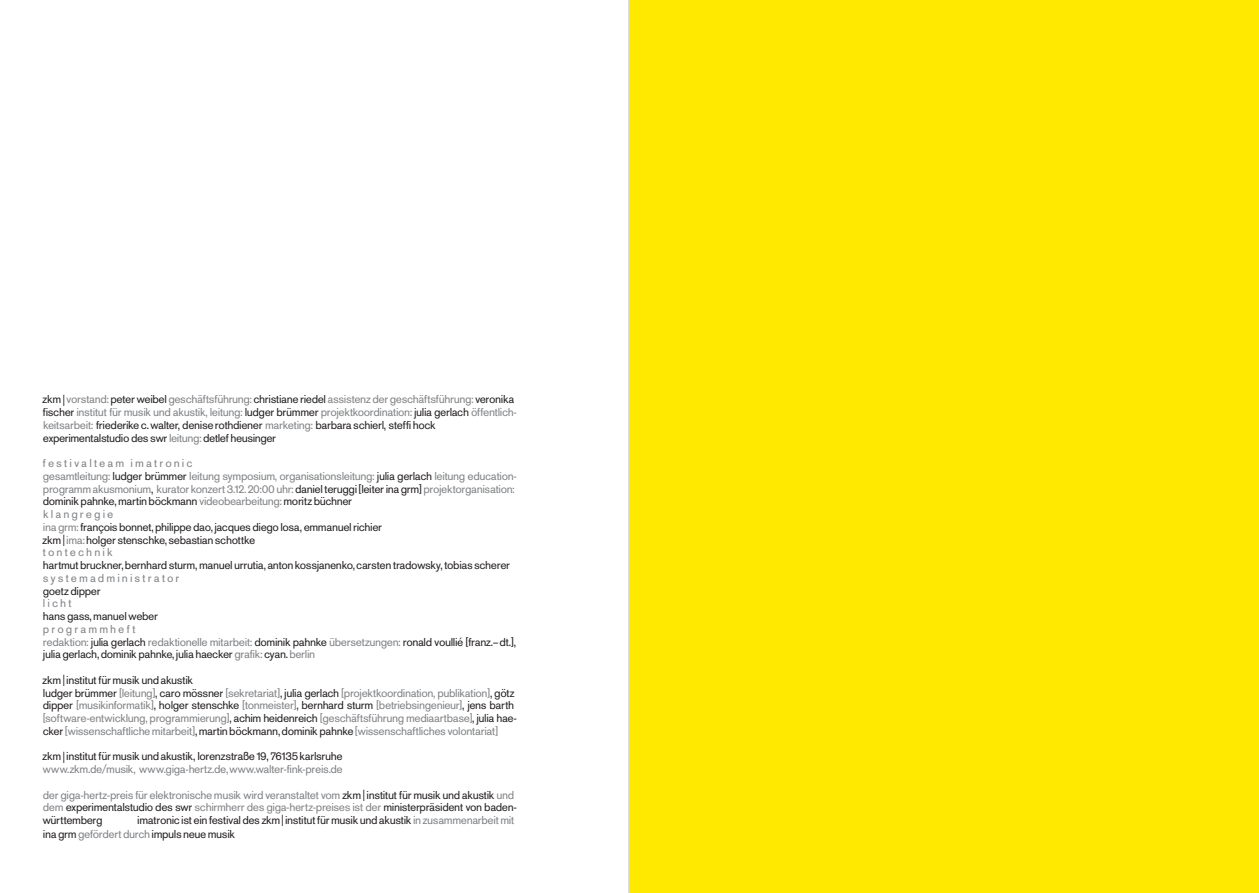
<style>
.page{position:relative;width:1259px;height:893px;background:#fff}
.page>*{position:absolute;margin:0;border:0;box-sizing:border-box;transform-origin:0 0}
.t1{font:11.25px/12.8px "Ad";letter-spacing:.025em;color:#808285}
.t2{font:11.25px/12.8px "Ad";letter-spacing:.025em;color:#231f20}
.t3{font:11.25px "Ad";letter-spacing:.235em;color:#808285}
.s1{font-size:15.75px}
.s2{color:#808285}
.s3{color:#231f20}
.s4{font-size:10.95px}
.s5{font-size:15.75px;color:#231f20}
.s6{font-size:10.95px;color:#231f20}
</style>
<div class="page">
<hr style="left:628px;top:0;width:1px;height:893px;background:#dcdddf">
<div style="left:629px;top:0;width:630px;height:893px;background:#ffe900"></div>
<p class="t2" style="left:43px;top:393px;width:475px">zkm <span class="s1">l</span> <span class="s2">vorstand:</span> peter weibel <span class="s2">geschäftsführung:</span> christiane riedel <span class="s2">assistenz der geschäftsführung:</span> veronika fischer <span class="s2">institut für musik und akustik, leitung:</span> ludger brümmer <span class="s2">projektkoordination:</span> julia gerlach <span class="s2">öffentlich&shy;keitsarbeit:</span> friederike c. walter, denise rothdiener <span class="s2">marketing:</span> barbara schierl, steffi hock experimentalstudio des swr <span class="s2">leitung:</span> detlef heusinger</p>
<p class="t1" style="left:43px;top:457px;width:475px">festivalteam imatronic<br>gesamtleitung: <span class="s3">ludger brümmer</span> leitung symposium, organisationsleitung: <span class="s3">julia gerlach</span> leitung education&shy;programm akusmonium<span class="s3">,</span> kurator konzert <span class="s4">3</span>.<span class="s4">12</span>. <span class="s4">20</span>:<span class="s4">00</span> uhr: <span class="s3">daniel teruggi [leiter ina grm]</span> projektorganisation: <span class="s3">dominik pahnke, martin böckmann</span> videobearbeitung: <span class="s3">moritz büchner<br></span>klangregie<br>ina grm: <span class="s3">françois bonnet, philippe dao, jacques diego losa, emmanuel richier<br>zkm</span> <span class="s5">l</span> ima: <span class="s3">holger stenschke, sebastian schottke<br></span>tontechnik</p>
<p class="t2" style="left:43px;top:559px;width:468px">hartmut bruckner, bernhard sturm, manuel urrutia, anton kossjanenko, carsten tradowsky, tobias scherer</p>
<p class="t3" style="left:43px;top:572px;width:138px">systemadministrator</p>
<p class="t2" style="left:43px;top:585px;width:59px">goetz dipper</p>
<p class="t1" style="left:43px;top:597px;width:30px">licht</p>
<p class="t2" style="left:43px;top:610px;width:116px">hans gass, manuel weber</p>
<p class="t2" style="left:43px;top:623px;width:474px"><span class="s2">programmheft<br>redaktion:</span> julia gerlach <span class="s2">redaktionelle mitarbeit:</span> dominik pahnke <span class="s2">übersetzungen:</span> ronald voullié [franz.– dt.], julia gerlach, dominik pahnke, julia haecker <span class="s2">grafik:</span> cyan. <span class="s2">berlin</span></p>
<p class="t1" style="left:43px;top:674px;width:475px"><span class="s3">zkm</span> <span class="s5">l</span> <span class="s3">institut für musik und akustik<br>ludger brümmer</span> [leitung]<span class="s3">, caro mössner</span> [sekretariat]<span class="s3">, julia gerlach</span> [projektkoordination, publikation]<span class="s3">, götz dipper</span> [musikinformatik]<span class="s3">, holger stenschke</span> [tonmeister]<span class="s3">, bernhard sturm</span> [betriebsingenieur]<span class="s3">, jens barth </span>[software-entwicklung, programmierung]<span class="s3">, achim heidenreich</span> [geschäftsführung mediaartbase]<span class="s3">, julia hae&shy;cker</span> [wissenschaftliche mitarbeit]<span class="s3">, martin böckmann, dominik pahnke</span> [wissenschaftliches volontariat]</p>
<p class="t1" style="left:43px;top:750px;width:301px"><span class="s3">zkm</span> <span class="s5">l</span> <span class="s3">institut für musik und akustik, lorenzstraße</span> <span class="s6">19</span><span class="s3">,</span> <span class="s6">76135</span> <span class="s3">karlsruhe </span>www.zkm.de/musik, www.giga-hertz.de, www.walter-fink-preis.de</p>
<p class="t1" style="left:43px;top:789px;width:475px">der giga-hertz-preis für elektronische musik wird veranstaltet vom <span class="s3">zkm</span> <span class="s5">l</span> <span class="s3">institut für musik und akustik</span> und dem <span class="s3">experimentalstudio des swr</span> schirmherr des giga-hertz-preises ist der <span class="s3">ministerpräsident von baden&shy;württemberg</span></p>
<p class="t2" style="left:43px;top:814px;width:472px;line-height:13.5px;text-indent:94px">imatronic ist ein festival des zkm <span class="s1">l</span> institut für musik und akustik <span class="s2">in zusammenarbeit mit </span>ina grm <span class="s2">gefördert durch</span> impuls neue musik</p>
</div>
